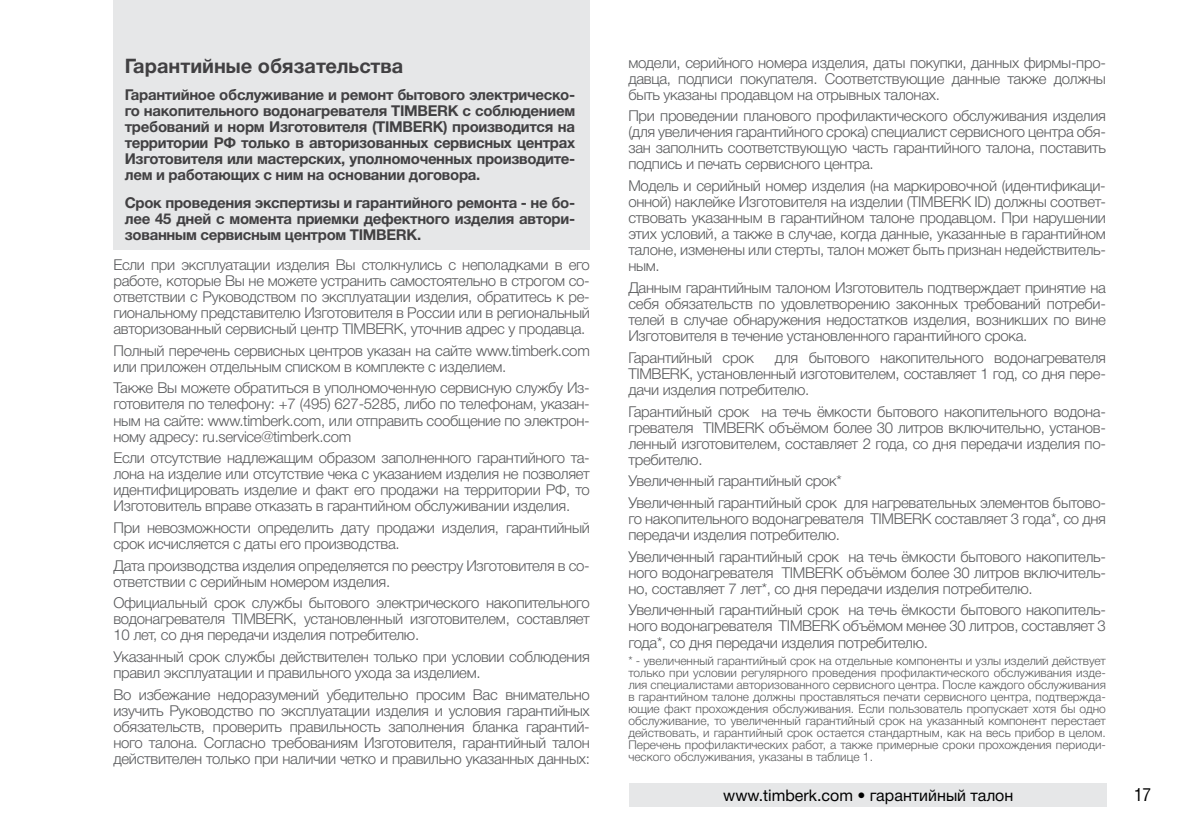
<style>
.page{position:relative;width:1191px;height:840px;background:#fff}
.page>*{position:absolute;margin:0;border:0;box-sizing:border-box;transform-origin:0 0}
.t1{font:700 20px "Helvetica Neue Cyr";color:#414042}
.t2{font:18px "Helios Cond C";color:#000}
.t3{font:16px "Helvetica Neue Cyr";color:#000}
.t4{font:300 15px/16px "Helvetica Neue Cyr";letter-spacing:-.02em;color:#58595b;text-align:justify}
.t5{font:700 15px/16px "Helvetica Neue Cyr";letter-spacing:-.02em;color:#414042;text-align:justify}
.t6{font:300 12px/12px "Helvetica Neue Cyr";color:#58595b;text-align:justify}
</style>
<div class="page">
<div style="left:629px;top:782px;width:478px;height:24px;background:#e6e7e8"></div>
<div style="left:113px;top:0;width:477px;height:249px;background:#e6e7e8"></div>
<h1 class="t1" style="left:125px;top:55px;width:280px">Гарантийные обязательства</h1>
<p class="t5" style="left:125px;top:87px;width:452px">Гарантийное обслуживание и ремонт бытового электрическо&shy;го накопительного водонагревателя TIMBERK с соблюдением требований и норм Изготовителя (TIMBERK) производится на территории РФ только в авторизованных сервисных центрах Изготовителя или мастерских, уполномоченных производите&shy;лем и работающих с ним на основании договора.</p>
<p class="t5" style="left:125px;top:194px;width:452px">Срок проведения экспертизы и гарантийного ремонта - не бо&shy;лее 45 дней с момента приемки дефектного изделия автори&shy;зованным сервисным центром TIMBERK.</p>
<p class="t4" style="left:113px;top:256px;width:478px">Если при эксплуатации изделия Вы столкнулись с неполадками в его работе, которые Вы не можете устранить самостоятельно в строгом со&shy;ответствии с Руководством по эксплуатации изделия, обратитесь к ре&shy;гиональному представителю Изготовителя в России или в региональный авторизованный сервисный центр TIMBERK, уточнив адрес у продавца.</p>
<p class="t4" style="left:113px;top:342px;width:478px">Полный перечень сервисных центров указан на сайте www.timberk.com или приложен отдельным списком в комплекте с изделием.</p>
<p class="t4" style="left:113px;top:380px;width:478px">Также Вы можете обратиться в уполномоченную сервисную службу Из&shy;готовителя по телефону: +7 (495) 627-5285, либо по телефонам, указан&shy;ным на сайте: www.timberk.com, или отправить сообщение по электрон&shy;ному адресу: ru.service@timberk.com</p>
<p class="t4" style="left:113px;top:450px;width:478px">Если отсутствие надлежащим образом заполненного гарантийного та&shy;лона на изделие или отсутствие чека с указанием изделия не позволяет идентифицировать изделие и факт его продажи на территории РФ, то Изготовитель вправе отказать в гарантийном обслуживании изделия.</p>
<p class="t4" style="left:113px;top:519px;width:478px">При невозможности определить дату продажи изделия, гарантийный срок исчисляется с даты его производства.</p>
<p class="t4" style="left:113px;top:557px;width:478px">Дата производства изделия определяется по реестру Изготовителя в со&shy;ответствии с серийным номером изделия.</p>
<p class="t4" style="left:113px;top:595px;width:478px">Официальный срок службы бытового электрического накопительного водонагревателя TIMBERK, установленный изготовителем, составляет 10 лет, со дня передачи изделия потребителю.</p>
<p class="t4" style="left:113px;top:648px;width:478px">Указанный срок службы действителен только при условии соблюдения правил эксплуатации и правильного ухода за изделием.</p>
<p class="t4" style="left:113px;top:686px;width:478px">Во избежание недоразумений убедительно просим Вас внимательно изучить Руководство по эксплуатации изделия и условия гарантийных обязательств, проверить правильность заполнения бланка гарантий&shy;ного талона. Согласно требованиям Изготовителя, гарантийный талон действителен только при наличии четко и правильно указанных данных:</p>
<p class="t4" style="left:628px;top:54px;width:479px">модели, серийного номера изделия, даты покупки, данных фирмы-про&shy;давца, подписи покупателя. Соответствующие данные также должны быть указаны продавцом на отрывных талонах.</p>
<p class="t4" style="left:628px;top:108px;width:479px">При проведении планового профилактического обслуживания изделия (для увеличения гарантийного срока) специалист сервисного центра обя&shy;зан заполнить соответствующую часть гарантийного талона, поставить подпись и печать сервисного центра.</p>
<p class="t4" style="left:628px;top:178px;width:479px">Модель и серийный номер изделия (на маркировочной (идентификаци&shy;онной) наклейке Изготовителя на изделии (TIMBERK ID) должны соответ&shy;ствовать указанным в гарантийном талоне продавцом. При нарушении этих условий, а также в случае, когда данные, указанные в гарантийном талоне, изменены или стерты, талон может быть признан недействитель&shy;ным.</p>
<p class="t4" style="left:628px;top:280px;width:479px">Данным гарантийным талоном Изготовитель подтверждает принятие на себя обязательств по удовлетворению законных требований потреби&shy;телей в случае обнаружения недостатков изделия, возникших по вине Изготовителя в течение установленного гарантийного срока.</p>
<p class="t4" style="left:628px;top:349px;width:127px">Гарантийный срок</p>
<p class="t4" style="left:628px;top:349px;width:479px;text-indent:146px">для бытового накопительного водонагревателя TIMBERK, установленный изготовителем, составляет 1 год, со дня пере&shy;дачи изделия потребителю.</p>
<p class="t4" style="left:628px;top:403px;width:479px">Гарантийный срок на течь ёмкости бытового накопительного водона&shy;гревателя TIMBERK объёмом более 30 литров включительно, установ&shy;ленный изготовителем, составляет 2 года, со дня передачи изделия по&shy;требителю.</p>
<p class="t4" style="left:628px;top:470px;width:479px;line-height:21.6px">Увеличенный гарантийный срок*<br>Увеличенный гарантийный срок для нагревательных элементов бытово-</p>
<p class="t4" style="left:628px;top:510px;width:479px">го накопительного водонагревателя TIMBERK составляет 3 года*, со дня передачи изделия потребителю.</p>
<p class="t4" style="left:628px;top:548px;width:479px">Увеличенный гарантийный срок на течь ёмкости бытового накопитель&shy;ного водонагревателя TIMBERK объёмом более 30 литров включитель&shy;но, составляет 7 лет*, со дня передачи изделия потребителю.</p>
<p class="t4" style="left:628px;top:602px;width:479px">Увеличенный гарантийный срок на течь ёмкости бытового накопитель&shy;ного водонагревателя TIMBERK объёмом менее 30 литров, составляет 3 года*, со дня передачи изделия потребителю.</p>
<p class="t6" style="left:628px;top:654px;width:479px">* - увеличенный гарантийный срок на отдельные компоненты и узлы изделий действует только при условии регулярного проведения профилактического обслуживания изде&shy;лия специалистами авторизованного сервисного центра. После каждого обслуживания в гарантийном талоне должны проставляться печати сервисного центра, подтвержда&shy;ющие факт прохождения обслуживания. Если пользователь пропускает хотя бы одно обслуживание, то увеличенный гарантийный срок на указанный компонент перестает действовать, и гарантийный срок остается стандартным, как на весь прибор в целом.<br>Перечень профилактических работ, а также примерные сроки прохождения периоди&shy;ческого обслуживания, указаны в таблице 1.</p>
<p class="t3" style="left:723px;top:786px;width:291px">www.timberk.com • гарантийный талон</p>
<p class="t2" style="left:1134px;top:783px;width:19px">17</p>
</div>
